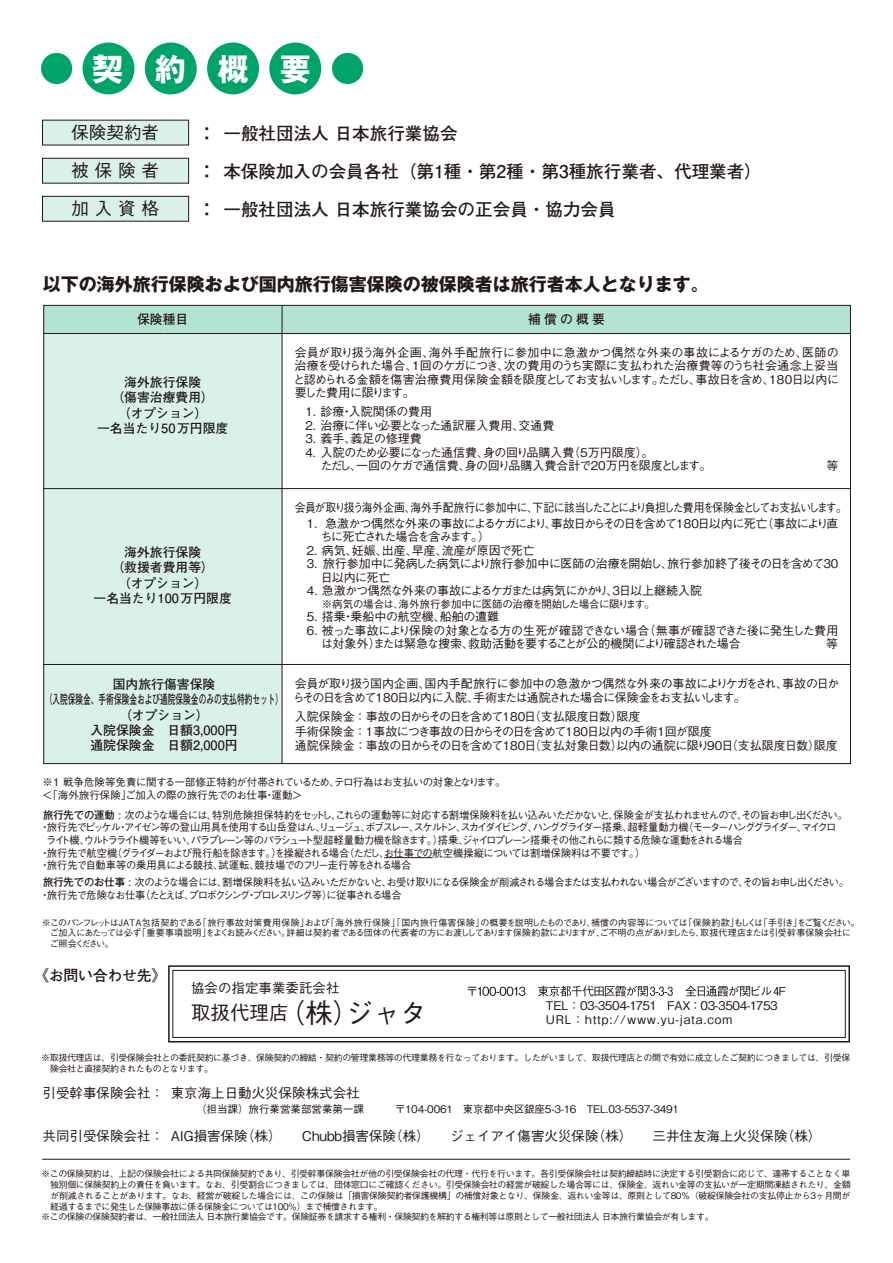
<style>
.page{position:relative;width:893px;height:1263px;background:#fff}
.page>*{position:absolute;margin:0;border:0;box-sizing:border-box;transform-origin:0 0}
.t1{font:700 31.2px "Gothic MB101 Pro";color:#fff}
.t2{font:500 27px "Gothic BBB Pro";color:#221815}
.t3{font:700 18px "Gothic MB101 Pro";color:#221815}
.t4{font:700 17.55px "Futo Go B101 Pro";color:#221815}
.t5{font:500 17.55px "Gothic BBB Pro";letter-spacing:.33em;color:#221815}
.t6{font:700 15px "Futo Go B101 Pro";letter-spacing:-.02em;color:#221815}
.t7{font:500 13.5px "Gothic BBB Pro";color:#221815}
.t8{font:700 12.9px/15.5px "Futo Go B101 Pro";color:#221815;text-align:center}
.t9{font:500 12px/13.5px "Gothic BBB Pro";letter-spacing:-.04em;color:#221815;text-align:justify}
.t10{font:500 12px/15.6px "Gothic BBB Pro";letter-spacing:-.085em;color:#221815;text-align:center;scale:.9 1}
.t11{font:500 12px/14.4px "Gothic BBB Pro";letter-spacing:-.06em;color:#221815}
.t12{font:500 12px/14.2px "Gothic BBB Pro";letter-spacing:-.02em;color:#221815}
.t13{font:500 12px "Gothic BBB Pro";color:#221815}
.t14{font:500 12px "Gothic BBB Pro";letter-spacing:-.075em;color:#221815}
.t15{font:500 12px "Gothic BBB Pro";letter-spacing:-.065em;color:#221815}
.t16{font:500 12px "Gothic BBB Pro";letter-spacing:-.07em;color:#221815}
.t17{font:500 12px "Gothic BBB Pro";letter-spacing:-.12em;color:#221815}
.t18{font:500 10.5px "Gothic BBB Pro";letter-spacing:-.08em;color:#221815}
.t19{font:500 10.5px/12.6px "Gothic BBB Pro";letter-spacing:-.115em;color:#221815}
.t20{font:500 10.5px "Gothic BBB Pro";letter-spacing:-.145em;color:#221815}
.t21{font:500 10.5px "Gothic BBB Pro";letter-spacing:-.135em;color:#221815}
.t22{font:500 10.5px/12.6px "Gothic BBB Pro";letter-spacing:-.03em;color:#221815}
.t23{font:500 10.5px "Gothic BBB Pro";letter-spacing:-.015em;color:#221815}
.t24{font:500 10.5px "Gothic BBB Pro";letter-spacing:-.055em;color:#221815}
.t25{font:500 10.5px "Gothic BBB Pro";letter-spacing:-.025em;color:#221815}
.t26{font:500 9px/10.8px "Gothic BBB Pro";letter-spacing:-.045em;color:#221815}
.s1{font-size:22.8px}
.s2{font-family:"Gothic MB101 Pro"}
.s3{font-size:19.5px}
</style>
<div class="page">
<hr style="left:42px;top:1159px;width:808px;height:1px;background:#221815">
<div style="left:41px;top:53px;width:31px;height:31px;background:#00a469;border-radius:50%"></div>
<div style="left:332px;top:53px;width:31px;height:31px;background:#00a469;border-radius:50%"></div>
<div style="left:83px;top:43px;width:51px;height:51px;background:#00a469;border-radius:50%"></div>
<div style="left:207px;top:43px;width:52px;height:51px;background:#00a469;border-radius:50%"></div>
<div style="left:145px;top:43px;width:52px;height:51px;background:#00a469;border-radius:50%"></div>
<div style="left:269px;top:43px;width:52px;height:51px;background:#00a469;border-radius:50%"></div>
<div style="left:43px;top:120px;width:146px;height:25px;background:#d9f1e9"></div>
<div style="left:43px;top:158px;width:146px;height:25px;background:#d9f1e9"></div>
<div style="left:42px;top:158px;width:147px;height:25px;border:1px solid #221815"></div>
<div style="left:43px;top:196px;width:146px;height:25px;background:#d9f1e9"></div>
<div style="left:42px;top:196px;width:147px;height:25px;border:1px solid #221815"></div>
<svg style="left:468px;top:985px;width:317px;height:11px"></svg>
<div style="left:168px;top:965px;width:682px;height:77px;border:2px solid #221815"></div>
<div style="left:173px;top:970px;width:672px;height:68px;border:1px solid #221815"></div>
<div style="left:43px;top:305px;width:807px;height:28px;background:#b3e4d2"></div>
<div style="left:43px;top:333px;width:239px;height:430px;background:#d9f1e9"></div>
<hr style="left:43px;top:333px;width:122px;height:1px;background:#221815">
<hr style="left:165px;top:333px;width:382px;height:1px;background:#221815">
<hr style="left:282px;top:305px;width:1px;height:458px;background:#221815">
<hr style="left:547px;top:333px;width:303px;height:1px;background:#221815">
<hr style="left:44px;top:488px;width:806px;height:1px;background:#221815">
<hr style="left:44px;top:664px;width:806px;height:1px;background:#221815">
<hr style="left:384px;top:857px;width:49px;height:1px;background:#221815">
<h1 class="t1" style="left:92px;top:43px;width:220px">契　約　概 要</h1>
<h3 class="t5" style="left:71px;top:119px;width:89px">保険契約者</h3>
<h3 class="t4" style="left:196px;top:119px;width:264px"><span class="s1">：</span>一般社団法人 日本旅行業協会</h3>
<h3 class="t5" style="left:71px;top:157px;width:89px">被保険者</h3>
<h3 class="t4" style="left:196px;top:157px;width:568px"><span class="s1">：</span>本保険加入の会員各社（第1種・第2種・第3種旅行業者、代理業者）</h3>
<h3 class="t5" style="left:71px;top:195px;width:89px">加入資格</h3>
<h3 class="t4" style="left:196px;top:195px;width:422px"><span class="s1">：</span>一般社団法人 日本旅行業協会の正会員・協力会員</h3>
<h3 class="t3" style="left:43px;top:269px;width:668px">以下の海外旅行保険および国内旅行傷害保険の被保険者は旅行者本人となります。</h3>
<h3 class="t8" style="left:137px;top:310px;width:53px">保険種目</h3>
<h3 class="t8" style="left:528px;top:310px;width:78px">補償の概要</h3>
<h3 class="t9" style="left:293px;top:344px;width:547px">会員が取り扱う海外企画、海外手配旅行に参加中に急激かつ偶然な外来の事故によるケガのため、医師の治療を受けられた場合、1回のケガにつき、次の費用のうち実際に支払われた治療費等のうち社会通念上妥当と認められる金額を傷害治療費用保険金額を限度としてお支払いします。ただし、事故日を含め、180日以内に要した費用に限ります。</h3>
<h3 class="t13" style="left:303px;top:402px;width:131px">１．診療・入院関係の費用</h3>
<h3 class="t12" style="left:303px;top:417px;width:253px">２．治療に伴い必要となった通訳雇入費用、交通費</h3>
<h3 class="t13" style="left:303px;top:429px;width:120px">３．義手、義足の修理費</h3>
<h3 class="t9" style="left:303px;top:444px;width:352px">４．入院のため必要になった通信費、身の回り品購入費（5万円限度）。</h3>
<h3 class="t14" style="left:320px;top:456px;width:520px">ただし、一回のケガで通信費、身の回り品購入費合計で20万円を限度とします。　　　　　　　　　　等</h3>
<h3 class="t10" style="left:295px;top:498px;width:615px">会員が取り扱う海外企画、海外手配旅行に参加中に、下記に該当したことにより負担した費用を保険金としてお支払いします。<br>１．急激かつ偶然な外来の事故によるケガにより、事故日からその日を含めて180日以内に死亡（事故により直</h3>
<h3 class="t17" style="left:321px;top:527px;width:171px">ちに死亡された場合を含みます。）</h3>
<h3 class="t13" style="left:305px;top:540px;width:232px">２．病気、妊娠、出産、早産、流産が原因で死亡</h3>
<h3 class="t9" style="left:305px;top:555px;width:535px">３．旅行参加中に発病した病気により旅行参加中に医師の治療を開始し、旅行参加終了後その日を含めて30</h3>
<h3 class="t9" style="left:321px;top:569px;width:71px">日以内に死亡</h3>
<h3 class="t16" style="left:305px;top:581px;width:399px">４．急激かつ偶然な外来の事故によるケガまたは病気にかかり、3日以上継続入院</h3>
<p class="t25" style="left:322px;top:595px;width:335px">※病気の場合は、海外旅行参加中に医師の治療を開始した場合に限ります。</p>
<h3 class="t13" style="left:305px;top:607px;width:196px">５．搭乗・乗船中の航空機、船舶の遭難</h3>
<h3 class="t9" style="left:305px;top:622px;width:535px">６．被った事故により保険の対象となる方の生死が確認できない場合（無事が確認できた後に発生した費用</h3>
<h3 class="t15" style="left:321px;top:634px;width:492px">は対象外）または緊急な捜索、救助活動を要することが公的機関により確認された場合 　　　　　</h3>
<h3 class="t9" style="left:826px;top:635px;width:13px">等</h3>
<h3 class="t11" style="left:293px;top:675px;width:548px">会員が取り扱う国内企画、国内手配旅行に参加中の急激かつ偶然な外来の事故によりケガをされ、事故の日からその日を含めて180日以内に入院、手術または通院された場合に保険金をお支払いします。</h3>
<h3 class="t9" style="left:295px;top:708px;width:544px;line-height:14.4px;text-align:left">入院保険金 ：事故の日からその日を含めて180日（支払限度日数）限度<br>手術保険金 ：1事故につき事故の日からその日を含めて180日以内の手術1回が限度<br>通院保険金 ：事故の日からその日を含めて180日（支払対象日数）以内の通院に限り90日（支払限度日数）限度</h3>
<h3 class="t8" style="left:97px;top:372px;width:133px">海外旅行保険<br>（傷害治療費用）<br>（オプション）<br>一名当たり50万円限度</h3>
<h3 class="t8" style="left:94px;top:542px;width:140px">海外旅行保険<br>（救援者費用等）<br>（オプション）<br>一名当たり100万円限度</h3>
<h3 class="t8" style="left:45px;top:675px;width:240px">国内旅行傷害保険<br>（入院保険金、手術保険金および通院保険金のみの支払特約セット）（オプション）<br>入院保険金　日額3,000円<br>通院保険金　日額2,000円</h3>
<p class="t22" style="left:42px;top:774px;width:465px">※1 戦争危険等免責に関する一部修正特約が付帯されているため、テロ行為はお支払いの対象となります。＜「海外旅行保険」ご加入の際の旅行先でのお仕事・運動＞</p>
<p class="t18" style="left:43px;top:806px;width:806px"><span class="s2">旅行先での運動</span> : 次のような場合には、特別危険担保特約をセットし、これらの運動等に対応する割増保険料を払い込みいただかないと、保険金が支払われませんので、その旨お申し出ください。</p>
<p class="t20" style="left:40px;top:819px;width:798px">・旅行先でピッケル・アイゼン等の登山用具を使用する山岳登はん、リュージュ、ボブスレー、スケルトン、スカイダイビング、ハンググライダー搭乗、超軽量動力機（モーターハンググライダー、マイクロ</p>
<p class="t21" style="left:46px;top:832px;width:698px">ライト機、ウルトラライト機等をいい、パラプレーン等のパラシュート型超軽量動力機を除きます。）搭乗、ジャイロプレーン搭乗その他これらに類する危険な運動をされる場合</p>
<p class="t18" style="left:40px;top:844px;width:607px">・旅行先で航空機（グライダーおよび飛行船を除きます。）を操縦される場合（ただし、お仕事での航空機操縦については割増保険料は不要です。）</p>
<p class="t24" style="left:40px;top:857px;width:373px">・旅行先で自動車等の乗用具による競技、試運転、競技場でのフリー走行等をされる場合</p>
<p class="t19" style="left:40px;top:875px;width:811px;text-indent:3px"><span class="s2">旅行先でのお仕事</span> : 次のような場合には、割増保険料を払い込みいただかないと、お受け取りになる保険金が削減される場合または支払われない場合がございますので、その旨お申し出ください。・旅行先で危険なお仕事（たとえば、プロボクシング・プロレスリング等）に従事される場合</p>
<p class="t26" style="left:50px;top:916px;width:811px;text-indent:-8px">※このパンフレットはJATA包括契約である「旅行事故対策費用保険」および「海外旅行保険」「国内旅行傷害保険」の概要を説明したものであり、補償の内容等については「保険約款」もしくは「手引き」をご覧ください。ご加入にあたっては必ず「重要事項説明」をよくお読みください。詳細は契約者である団体の代表者の方にお渡ししてあります保険約款によりますが、ご不明の点がありましたら、取扱代理店または引受幹事保険会社にご照会ください。</p>
<h3 class="t6" style="left:34px;top:963px;width:134px">《お問い合わせ先》</h3>
<h3 class="t7" style="left:191px;top:977px;width:150px">協会の指定事業委託会社</h3>
<h2 class="t2" style="left:191px;top:991px;width:237px"><span class="s3">取扱代理店</span>（株）ジャタ</h2>
<h3 class="t12" style="left:546px;top:997px;width:234px">TEL：03-3504-1751 FAX：03-3504-1753<br>URL：http://www.yu-jata.com</h3>
<p class="t26" style="left:50px;top:1051px;width:802px;text-indent:-9px">※取扱代理店は、引受保険会社との委託契約に基づき、保険契約の締結・契約の管理業務等の代理業務を行なっております。したがいまして、取扱代理店との間で有効に成立したご契約につきましては、引受保険会社と直接契約されたものとなります。</p>
<h3 class="t7" style="left:43px;top:1082px;width:319px">引受幹事保険会社：東京海上日動火災保険株式会社</h3>
<p class="t23" style="left:196px;top:1101px;width:485px">（担当課）旅行業営業部営業第一課　　 〒104-0061 東京都中央区銀座5-3-16 TEL.03-5537-3491</p>
<h3 class="t7" style="left:43px;top:1125px;width:780px">共同引受保険会社： AIG損害保険（株）　　Chubb損害保険（株）　　ジェイアイ傷害火災保険（株）　　三井住友海上火災保険（株）</h3>
<p class="t26" style="left:41px;top:1167px;width:811px">※この保険契約は、上記の保険会社による共同保険契約であり、引受幹事保険会社が他の引受保険会社の代理・代行を行います。各引受保険会社は契約締結時に決定する引受割合に応じて、連帯することなく単</p>
<p class="t26" style="left:50px;top:1178px;width:802px">独別個に保険契約上の責任を負います。なお、引受割合につきましては、団体窓口にご確認ください。引受保険会社の経営が破綻した場合等には、保険金、返れい金等の支払いが一定期間凍結されたり、金額</p>
<p class="t26" style="left:51px;top:1189px;width:802px">が削減されることがあります。なお、経営が破綻した場合には、この保険は「損害保険契約者保護機構」の補償対象となり、保険金、返れい金等は、原則として80％（破綻保険会社の支払停止から3ヶ月間が</p>
<p class="t26" style="left:50px;top:1200px;width:334px">経過するまでに発生した保険事故に係る保険金については100％）まで補償されます。</p>
<p class="t26" style="left:41px;top:1210px;width:674px">※この保険の保険契約者は、一般社団法人日本旅行業協会です。保険証券を請求する権利・保険契約を解約する権利等は原則として一般社団法人日本旅行業協会が有します。</p>
</div>
